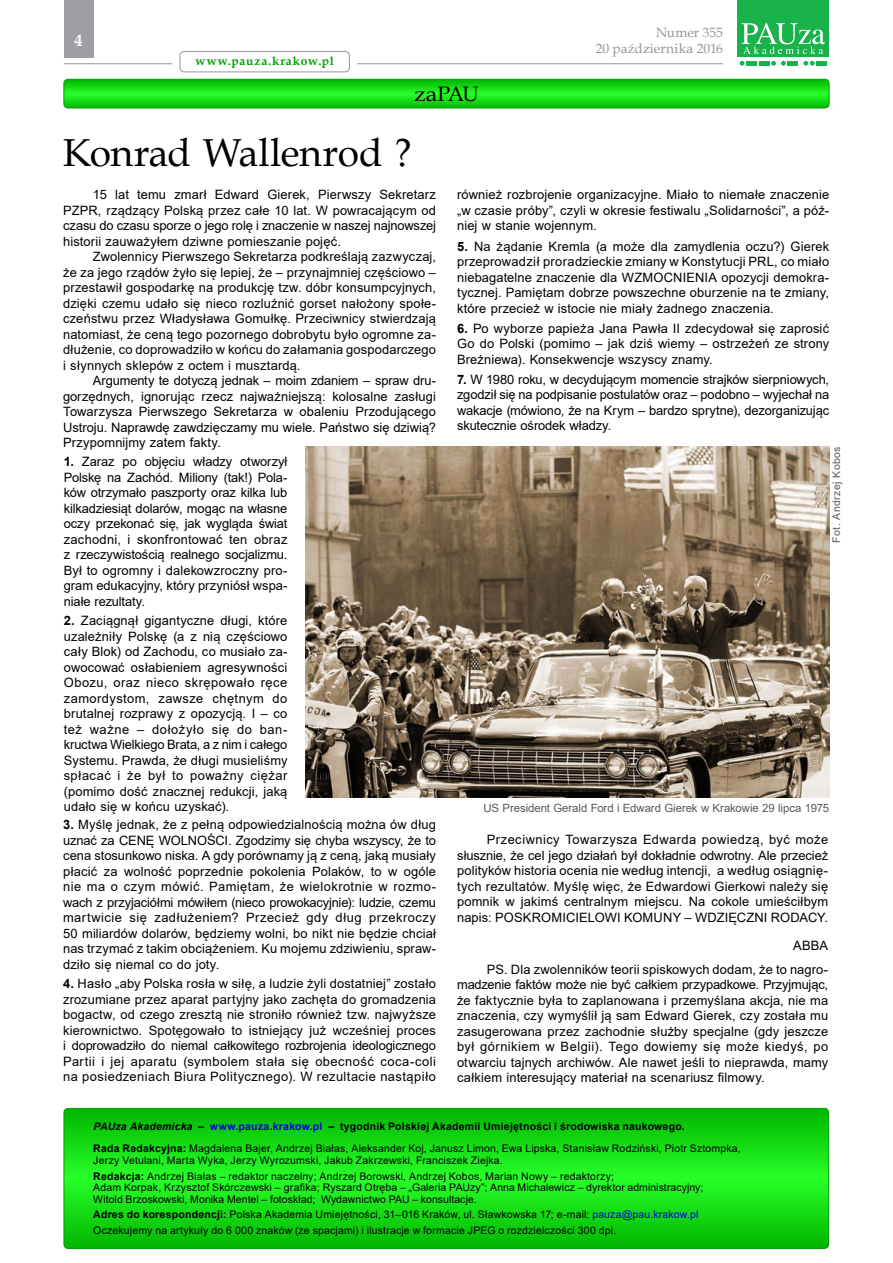
<style>
.page{position:relative;width:893px;height:1263px;background:#fff}
.page>*{position:absolute;margin:0;border:0;box-sizing:border-box;transform-origin:0 0}
.t1{font:39px "Book Antiqua";letter-spacing:-.01em;color:#000}
.t2{font:21px "Book Antiqua";letter-spacing:-.035em;color:#000;scale:1.1 1}
.t3{font:700 16.5px "Book Antiqua";color:#fff}
.t4{font:13.5px/16.2px "Book Antiqua";letter-spacing:.005em;color:#939598;text-align:right}
.t5{font:12.9px/15.5px "Arial";letter-spacing:.01em;color:#000;text-align:justify}
.t6{font:700 12px "Book Antiqua";letter-spacing:.07em;color:#00a000}
.t7{font:11.4px "Arial";letter-spacing:-.005em;color:#58595b}
.t8{font:10.5px/15.8px "Arial";letter-spacing:.015em;color:#000}
.t9{font:10.5px "Arial";letter-spacing:.035em;color:#58595b}
.s1{font-weight:700}
.s2{font-weight:700;font-style:italic}
.s3{font-weight:700;color:#0000e1}
.s4{color:#0000e1}
</style>
<div class="page">
<hr style="left:357px;top:63px;width:366px;height:1px;background:#939598">
<div style="left:64px;top:0;width:30px;height:57px;background:#9d9fa2"></div>
<div style="left:180px;top:51px;width:170px;height:21px;border:1px solid #939598;border-radius:4px"></div>
<svg style="left:740px;top:61px;width:4px;height:5px"></svg>
<svg style="left:771px;top:61px;width:15px;height:5px"></svg>
<svg style="left:803px;top:61px;width:12px;height:5px"></svg>
<div style="left:746px;top:61px;width:11px;height:5px;background:#19b24b"></div>
<div style="left:759px;top:61px;width:11px;height:5px;background:#19b24b"></div>
<div style="left:787px;top:61px;width:11px;height:5px;background:#19b24b"></div>
<div style="left:816px;top:61px;width:11px;height:5px;background:#19b24b"></div>
<div style="left:737px;top:0;width:92px;height:56px;background:#19b24b"></div>
<svg style="left:741px;top:23px;width:84px;height:31px"></svg>
<hr style="left:64px;top:63px;width:108px;height:1px;background:#939598">
<svg style="left:64px;top:1108px;width:765px;height:140px"></svg>
<div style="left:64px;top:1108px;width:765px;height:141px;border:1px solid #00a000;border-radius:4px"></div>
<svg style="left:64px;top:79px;width:765px;height:29px"></svg>
<div style="left:64px;top:79px;width:765px;height:29px;border:1px solid #00a000;border-radius:4px"></div>
<img style="left:305px;top:446px;width:524px;height:351px">
<p class="t3" style="left:75px;top:30px;width:10px">4</p>
<p class="t6" style="left:196px;top:53px;width:140px">www.pauza.krakow.pl</p>
<h2 class="t2" style="left:414px;top:79px;width:60px">zaPAU</h2>
<h1 class="t1" style="left:63px;top:125px;width:350px">Konrad Wallenrod ?</h1>
<p class="t4" style="left:596px;top:24px;width:129px">Numer 355<br>20 października 2016</p>
<p class="t5" style="left:63px;top:187px;width:374px;text-indent:30px">15 lat temu zmarł Edward Gierek, Pierwszy Sekretarz PZPR, rządzący Polską przez całe 10 lat. W powracającym od czasu do czasu sporze o jego rolę i znaczenie w naszej najnowszej historii zauważyłem dziwne pomieszanie pojęć.</p>
<p class="t5" style="left:63px;top:249px;width:374px;text-indent:30px">Zwolennicy Pierwszego Sekretarza podkreślają zazwyczaj, że za jego rządów żyło się lepiej, że – przynajmniej częściowo – przestawił gospodarkę na produkcję tzw. dóbr konsumpcyjnych, dzięki czemu udało się nieco rozluźnić gorset nałożony społe&shy;czeństwu przez Władysława Gomułkę. Przeciwnicy stwierdzają natomiast, że ceną tego pozornego dobrobytu było ogromne za&shy;dłużenie, co doprowadziło w końcu do załamania gospodarczego i słynnych sklepów z octem i musztardą.</p>
<p class="t5" style="left:63px;top:373px;width:374px;text-indent:30px">Argumenty te dotyczą jednak – moim zdaniem – spraw dru&shy;gorzędnych, ignorując rzecz najważniejszą: kolosalne zasługi Towarzysza Pierwszego Sekretarza w obaleniu Przodującego Ustroju. Naprawdę zawdzięczamy mu wiele. Państwo się dziwią?<br>Przypomnijmy zatem fakty.</p>
<p class="t5" style="left:64px;top:454px;width:225px"><span class="s1">1.</span> Zaraz po objęciu władzy otworzył Polskę na Zachód. Miliony (tak!) Pola&shy;ków otrzymało paszporty oraz kilka lub kilkadziesiąt dolarów, mogąc na własne oczy przekonać się, jak wygląda świat zachodni, i skonfrontować ten obraz z rzeczywistością realnego socjalizmu.<br>Był to ogromny i dalekowzroczny pro&shy;gram edukacyjny, który przyniósł wspa&shy;niałe rezultaty.</p>
<p class="t5" style="left:64px;top:613px;width:225px"><span class="s1">2.</span> Zaciągnął gigantyczne długi, które uzależniły Polskę (a z nią częściowo cały Blok) od Zachodu, co musiało za&shy;owocować osłabieniem agresywności Obozu, oraz nieco skrępowało ręce zamordystom, zawsze chętnym do brutalnej rozprawy z opozycją. I – co też ważne – dołożyło się do ban&shy;kructwa Wielkiego Brata, a z nim i całego Systemu. Prawda, że długi musieliśmy spłacać i że był to poważny ciężar (pomimo dość znacznej redukcji, jaką udało się w końcu uzyskać).</p>
<p class="t5" style="left:63px;top:817px;width:374px"><span class="s1">3.</span> Myślę jednak, że z pełną odpowiedzialnością można ów dług uznać za CENĘ WOLNOŚCI. Zgodzimy się chyba wszyscy, że to cena stosunkowo niska. A gdy porównamy ją z ceną, jaką musiały płacić za wolność poprzednie pokolenia Polaków, to w ogóle nie ma o czym mówić. Pamiętam, że wielokrotnie w rozmo&shy;wach z przyjaciółmi mówiłem (nieco prowokacyjnie): ludzie, czemu martwicie się zadłużeniem? Przecież gdy dług przekroczy 50 miliardów dolarów, będziemy wolni, bo nikt nie będzie chciał nas trzymać z takim obciążeniem. Ku mojemu zdziwieniu, spraw&shy;dziło się niemal co do joty.</p>
<p class="t5" style="left:63px;top:976px;width:374px"><span class="s1">4.</span> Hasło „aby Polska rosła w siłę, a ludzie żyli dostatniej” zostało zrozumiane przez aparat partyjny jako zachęta do gromadzenia bogactw, od czego zresztą nie stroniło również tzw. najwyższe kierownictwo. Spotęgowało to istniejący już wcześniej proces i doprowadziło do niemal całkowitego rozbrojenia ideologicznego Partii i jej aparatu (symbolem stała się obecność coca-coli na posiedzeniach Biura Politycznego). W rezultacie nastąpiło</p>
<p class="t5" style="left:457px;top:187px;width:374px">również rozbrojenie organizacyjne. Miało to niemałe znaczenie „w czasie próby”, czyli w okresie festiwalu „Solidarności”, a póź&shy;niej w stanie wojennym.</p>
<p class="t5" style="left:457px;top:238px;width:374px"><span class="s1">5.</span> Na żądanie Kremla (a może dla zamydlenia oczu?) Gierek przeprowadził proradzieckie zmiany w Konstytucji PRL, co miało niebagatelne znaczenie dla WZMOCNIENIA opozycji demokra&shy;tycznej. Pamiętam dobrze powszechne oburzenie na te zmiany, które przecież w istocie nie miały żadnego znaczenia.</p>
<p class="t5" style="left:457px;top:320px;width:374px"><span class="s1">6.</span> Po wyborze papieża Jana Pawła II zdecydował się zaprosić Go do Polski (pomimo – jak dziś wiemy – ostrzeżeń ze strony Breżniewa). Konsekwencje wszyscy znamy.</p>
<p class="t5" style="left:457px;top:371px;width:374px"><span class="s1">7.</span> W 1980 roku, w decydującym momencie strajków sierpniowych, zgodził się na podpisanie postulatów oraz – podobno – wyjechał na wakacje (mówiono, że na Krym – bardzo sprytne), dezorganizując skutecznie ośrodek władzy.</p>
<p class="t9" style="left:829px;top:542px;width:98px;rotate:-90deg">Fot. Andrzej Kobos</p>
<p class="t7" style="left:483px;top:800px;width:347px">US President Gerald Ford i Edward Gierek w Krakowie 29 lipca 1975</p>
<p class="t5" style="left:457px;top:832px;width:373px;text-indent:30px">Przeciwnicy Towarzysza Edwarda powiedzą, być może słusznie, że cel jego działań był dokładnie odwrotny. Ale przecież polityków historia ocenia nie według intencji, a według osiągnię&shy;tych rezultatów. Myślę więc, że Edwardowi Gierkowi należy się pomnik w jakimś centralnym miejscu. Na cokole umieściłbym napis: POSKROMICIELOWI KOMUNY – WDZIĘCZNI RODACY.</p>
<p class="t5" style="left:487px;top:933px;width:343px;line-height:24px;text-align:right">ABBA<br>PS. Dla zwolenników teorii spiskowych dodam, że to nagro-</p>
<p class="t5" style="left:457px;top:977px;width:373px">madzenie faktów może nie być całkiem przypadkowe. Przyjmując, że faktycznie była to zaplanowana i przemyślana akcja, nie ma znaczenia, czy wymyślił ją sam Edward Gierek, czy została mu zasugerowana przez zachodnie służby specjalne (gdy jeszcze był górnikiem w Belgii). Tego dowiemy się może kiedyś, po otwarciu tajnych archiwów. Ale nawet jeśli to nieprawda, mamy całkiem interesujący materiał na scenariusz filmowy.</p>
<p class="t8" style="left:93px;top:1115px;width:649px;line-height:22.2px"><span class="s2">PAUza Akademicka</span> <span class="s1">–</span> <span class="s3">www.pauza.krakow.pl</span> <span class="s1">– tygodnik Polskiej Akademii Umiejętności i środowiska naukowego.<br>Rada Redakcyjna:</span> Magdalena Bajer, Andrzej Białas, Aleksander Koj, Janusz Limon, Ewa Lipska, Stanisław Rodziński, Piotr Sztompka,</p>
<p class="t8" style="left:93px;top:1152px;width:522px">Jerzy Vetulani, Marta Wyka, Jerzy Wyrozumski, Jakub Zakrzewski, Franciszek Ziejka.<br><span class="s1">Redakcja:</span> Andrzej Białas – redaktor naczelny; Andrzej Borowski, Andrzej Kobos, Marian Nowy – redaktorzy;</p>
<p class="t8" style="left:93px;top:1181px;width:612px;line-height:11.6px">Adam Korpak, Krzysztof Skórczewski – grafika; Ryszard Otręba – „Galeria PAUzy”; Anna Michalewicz – dyrektor administracyjny;<br>Witold Brzoskowski, Monika Mentel – fotoskład; Wydawnictwo PAU – konsultacje.</p>
<p class="t8" style="left:93px;top:1207px;width:607px"><span class="s1">Adres do korespondencji:</span> Polska Akademia Umiejętności, 31–016 Kraków, ul. Sławkowska 17; e-mail: <span class="s4">pauza@pau.krakow.pl<br></span>Oczekujemy na artykuły do 6 000 znaków (ze spacjami) i ilustracje w formacie JPEG o rozdzielczości 300 dpi.</p>
</div>
